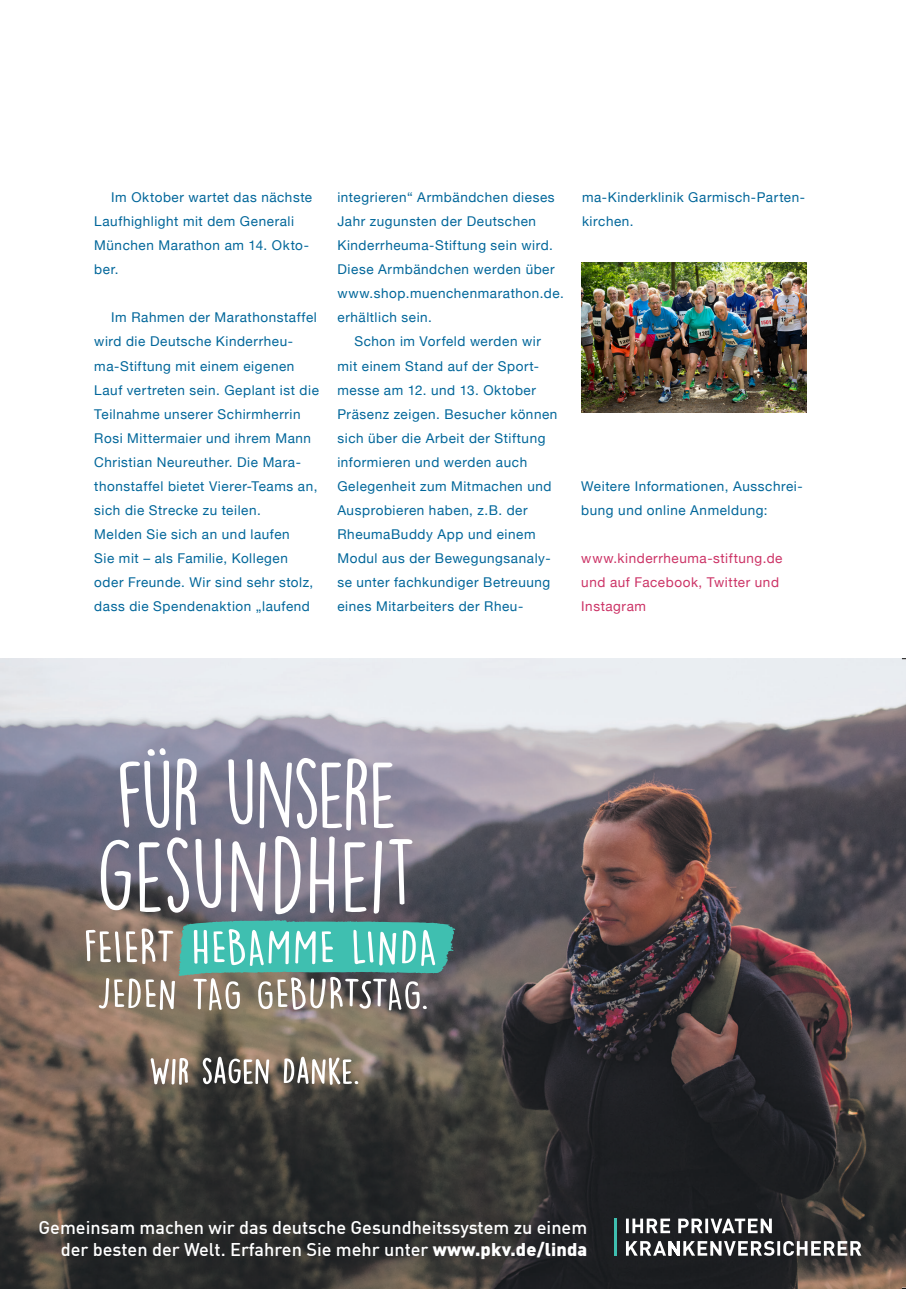
<style>
.page{position:relative;width:906px;height:1289px;background:#fff}
.page>*{position:absolute;margin:0;border:0;box-sizing:border-box;transform-origin:0 0}
.t1{font:500 18.15px/22.4px "DIN Offc Pro";color:#fff;text-align:right}
.t2{font:13.5px/24px "Helvetica Neue";letter-spacing:.04em;color:#01669a}
.t3{font:13.5px/24px "Helvetica Neue";letter-spacing:.04em;color:#c36}
.s1{font-weight:900}
</style>
<div class="page">
<img style="left:581px;top:262px;width:225px;height:150px">
<img style="left:0;top:658px;width:905px;height:630px">
<svg style="left:120px;top:749px;width:49px;height:79px"></svg>
<svg style="left:176px;top:758px;width:21px;height:72px"></svg>
<svg style="left:228px;top:758px;width:25px;height:66px"></svg>
<svg style="left:259px;top:758px;width:108px;height:72px"></svg>
<svg style="left:373px;top:762px;width:21px;height:67px"></svg>
<svg style="left:101px;top:839px;width:30px;height:71px"></svg>
<svg style="left:139px;top:842px;width:22px;height:70px"></svg>
<svg style="left:167px;top:837px;width:54px;height:75px"></svg>
<svg style="left:231px;top:839px;width:35px;height:73px"></svg>
<svg style="left:275px;top:836px;width:26px;height:78px"></svg>
<svg style="left:310px;top:836px;width:25px;height:78px"></svg>
<svg style="left:345px;top:842px;width:22px;height:70px"></svg>
<svg style="left:374px;top:840px;width:8px;height:74px"></svg>
<svg style="left:389px;top:838px;width:23px;height:66px"></svg>
<svg style="left:86px;top:920px;width:369px;height:90px"></svg>
<svg style="left:151px;top:1057px;width:37px;height:27px"></svg>
<svg style="left:203px;top:1056px;width:66px;height:28px"></svg>
<svg style="left:284px;top:1056px;width:74px;height:28px"></svg>
<hr style="left:614px;top:1218px;width:3px;height:37px;background:#3fbfb0">
<svg style="left:626px;top:1240px;width:235px;height:15px"></svg>
<svg style="left:626px;top:1218px;width:146px;height:15px"></svg>
<svg style="left:0;top:1287px;width:6px;height:2px"></svg>
<p class="t2" style="left:94px;top:186px;width:219px;text-indent:17px">Im Oktober wartet das nächste<br>Laufhighlight mit dem Generali<br>München Marathon am 14. Okto&shy;ber.</p>
<p class="t2" style="left:94px;top:306px;width:226px;text-indent:17px">Im Rahmen der Marathonstaffel wird die Deutsche Kinderrheu&shy;ma-Stiftung mit einem eigenen<br>Lauf vertreten sein. Geplant ist die<br>Teilnahme unserer Schirmherrin<br>Rosi Mittermaier und ihrem Mann<br>Christian Neureuther. Die Mara&shy;thonstaffel bietet Vierer-Teams an, sich die Strecke zu teilen.<br>Melden Sie sich an und laufen<br>Sie mit – als Familie, Kollegen oder Freunde. Wir sind sehr stolz, dass die Spendenaktion „laufend</p>
<p class="t2" style="left:337px;top:186px;width:219px">integrieren“ Armbändchen dieses</p>
<p class="t2" style="left:337px;top:210px;width:200px">Jahr zugunsten der Deutschen</p>
<p class="t2" style="left:337px;top:234px;width:217px">Kinderrheuma-Stiftung sein wird.</p>
<p class="t2" style="left:337px;top:258px;width:219px">Diese Armbändchen werden über</p>
<p class="t2" style="left:337px;top:282px;width:228px">www.shop.muenchenmarathon.de.</p>
<p class="t2" style="left:337px;top:306px;width:96px">erhältlich sein.</p>
<p class="t2" style="left:354px;top:330px;width:188px">Schon im Vorfeld werden wir</p>
<p class="t2" style="left:337px;top:354px;width:203px">mit einem Stand auf der Sport-</p>
<p class="t2" style="left:337px;top:378px;width:200px">messe am 12. und 13. Oktober</p>
<p class="t2" style="left:337px;top:402px;width:221px">Präsenz zeigen. Besucher können</p>
<p class="t2" style="left:337px;top:426px;width:210px">sich über die Arbeit der Stiftung</p>
<p class="t2" style="left:337px;top:450px;width:191px">informieren und werden auch</p>
<p class="t2" style="left:337px;top:474px;width:216px">Gelegenheit zum Mitmachen und</p>
<p class="t2" style="left:337px;top:498px;width:192px">Ausprobieren haben, z.B. der</p>
<p class="t2" style="left:337px;top:522px;width:200px">RheumaBuddy App und einem</p>
<p class="t2" style="left:337px;top:546px;width:215px">Modul aus der Bewegungsanaly-</p>
<p class="t2" style="left:337px;top:570px;width:214px">se unter fachkundiger Betreuung</p>
<p class="t2" style="left:337px;top:594px;width:187px">eines Mitarbeiters der Rheu-</p>
<p class="t2" style="left:582px;top:186px;width:225px">ma-Kinderklinik Garmisch-Parten&shy;kirchen.</p>
<p class="t2" style="left:581px;top:474px;width:223px">Weitere Informationen, Ausschrei&shy;bung und online Anmeldung:</p>
<p class="t3" style="left:581px;top:546px;width:203px">www.kinderrheuma-stiftung.de und auf Facebook, Twitter und<br>Instagram</p>
<h1 class="t1" style="left:39px;top:1213px;width:550px">Gemeinsam machen wir das deutsche Gesundheitssystem zu einem der besten der Welt. Erfahren Sie mehr unter <span class="s1">www.pkv.de/linda</span></h1>
</div>
